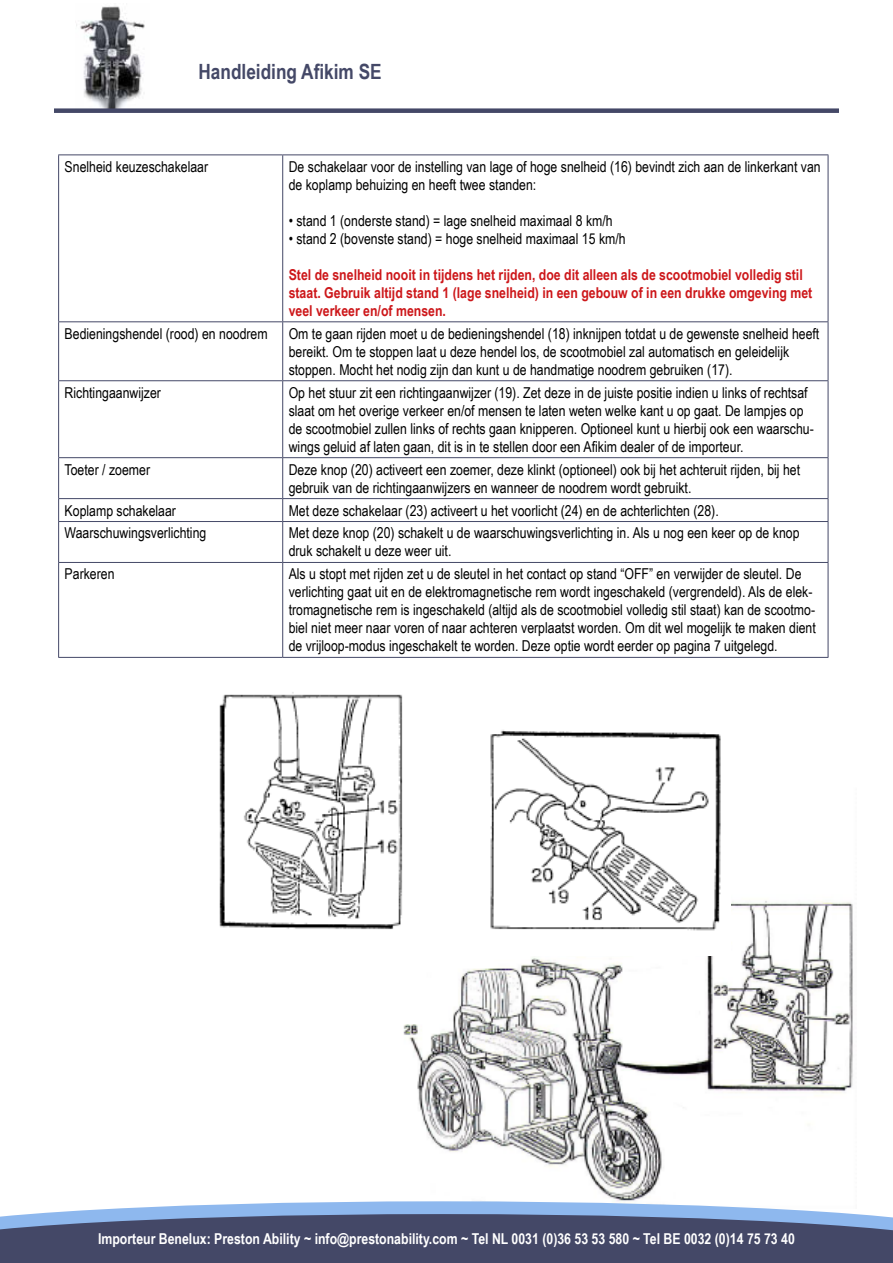
<style>
.page{position:relative;width:893px;height:1263px;background:#fff}
.page>*{position:absolute;margin:0;border:0;box-sizing:border-box;transform-origin:0 0}
.t1{font:700 21px "Arial Narrow";color:#444867}
.t2{font:15px/18px "Arial Narrow";color:#000}
.t3{font:700 15px/18px "Arial Narrow";color:#cd171a}
.t4{font:700 15px "Arial Narrow";color:#fff}
</style>
<div class="page">
<img style="left:76px;top:6px;width:69px;height:102px">
<img style="left:403px;top:901px;width:450px;height:300px">
<svg style="left:32px;top:1201px;width:821px;height:13px;fill:#8eb8ee"></svg>
<div style="left:54px;top:108px;width:785px;height:5px;background:#444867"></div>
<svg style="left:0;top:1214px;width:893px;height:49px;background:#4b5374"></svg>
<hr style="left:58px;top:154px;width:225px;height:1px;background:#444867">
<hr style="left:58px;top:155px;width:1px;height:166px;background:#444867">
<hr style="left:283px;top:154px;width:545px;height:1px;background:#444867">
<hr style="left:282px;top:155px;width:1px;height:166px;background:#444867">
<hr style="left:828px;top:155px;width:1px;height:166px;background:#444867">
<hr style="left:58px;top:321px;width:225px;height:1px;background:#444867">
<hr style="left:58px;top:322px;width:1px;height:58px;background:#444867">
<hr style="left:283px;top:321px;width:545px;height:1px;background:#444867">
<hr style="left:282px;top:322px;width:1px;height:58px;background:#444867">
<hr style="left:828px;top:322px;width:1px;height:58px;background:#444867">
<hr style="left:58px;top:380px;width:225px;height:1px;background:#444867">
<hr style="left:58px;top:381px;width:1px;height:76px;background:#444867">
<hr style="left:283px;top:380px;width:545px;height:1px;background:#444867">
<hr style="left:282px;top:381px;width:1px;height:76px;background:#444867">
<hr style="left:828px;top:381px;width:1px;height:76px;background:#444867">
<hr style="left:58px;top:457px;width:225px;height:1px;background:#444867">
<hr style="left:58px;top:458px;width:1px;height:40px;background:#444867">
<hr style="left:283px;top:457px;width:545px;height:1px;background:#444867">
<hr style="left:282px;top:458px;width:1px;height:40px;background:#444867">
<hr style="left:828px;top:458px;width:1px;height:40px;background:#444867">
<hr style="left:58px;top:498px;width:225px;height:1px;background:#444867">
<svg style="left:58px;top:499px;width:1px;height:22px"></svg>
<hr style="left:283px;top:498px;width:545px;height:1px;background:#444867">
<svg style="left:282px;top:499px;width:1px;height:22px"></svg>
<svg style="left:828px;top:499px;width:1px;height:22px"></svg>
<hr style="left:58px;top:521px;width:225px;height:1px;background:#444867">
<hr style="left:58px;top:522px;width:1px;height:40px;background:#444867">
<hr style="left:283px;top:521px;width:545px;height:1px;background:#444867">
<hr style="left:282px;top:522px;width:1px;height:40px;background:#444867">
<hr style="left:828px;top:522px;width:1px;height:40px;background:#444867">
<hr style="left:58px;top:562px;width:225px;height:1px;background:#444867">
<hr style="left:58px;top:563px;width:1px;height:94px;background:#444867">
<hr style="left:283px;top:562px;width:545px;height:1px;background:#444867">
<hr style="left:282px;top:563px;width:1px;height:94px;background:#444867">
<hr style="left:828px;top:563px;width:1px;height:94px;background:#444867">
<hr style="left:58px;top:657px;width:225px;height:1px;background:#444867">
<hr style="left:283px;top:657px;width:545px;height:1px;background:#444867">
<img style="left:219px;top:692px;width:511px;height:263px">
<h1 class="t1" style="left:199px;top:56px;width:185px">Handleiding Afikim SE</h1>
<p class="t2" style="left:65px;top:157px;width:145px">Snelheid keuzeschakelaar</p>
<p class="t2" style="left:289px;top:157px;width:533px">De schakelaar voor de instelling van lage of hoge snelheid (16) bevindt zich aan de linkerkant van de koplamp behuizing en heeft twee standen:</p>
<p class="t2" style="left:289px;top:211px;width:325px">• stand 1 (onderste stand) = lage snelheid maximaal 8 km/h</p>
<p class="t2" style="left:289px;top:229px;width:338px">• stand 2 (bovenste stand) = hoge snelheid maximaal 15 km/h</p>
<p class="t3" style="left:289px;top:265px;width:525px">Stel de snelheid nooit in tijdens het rijden, doe dit alleen als de scootmobiel volledig stil staat. Gebruik altijd stand 1 (lage snelheid) in een gebouw of in een drukke omgeving met veel verkeer en/of mensen.</p>
<p class="t2" style="left:65px;top:324px;width:205px">Bedieningshendel (rood) en noodrem</p>
<p class="t2" style="left:289px;top:324px;width:532px">Om te gaan rijden moet u de bedieningshendel (18) inknijpen totdat u de gewenste snelheid heeft bereikt. Om te stoppen laat u deze hendel los, de scootmobiel zal automatisch en geleidelijk stoppen. Mocht het nodig zijn dan kunt u de handmatige noodrem gebruiken (17).</p>
<p class="t2" style="left:65px;top:383px;width:98px">Richtingaanwijzer</p>
<p class="t2" style="left:289px;top:383px;width:527px">Op het stuur zit een richtingaanwijzer (19). Zet deze in de juiste positie indien u links of rechtsaf slaat om het overige verkeer en/of mensen te laten weten welke kant u op gaat. De lampjes op de scootmobiel zullen links of rechts gaan knipperen. Optioneel kunt u hierbij ook een waarschu&shy;wings geluid af laten gaan, dit is in te stellen door een Afikim dealer of de importeur.</p>
<p class="t2" style="left:65px;top:460px;width:87px">Toeter / zoemer</p>
<p class="t2" style="left:289px;top:460px;width:513px">Deze knop (20) activeert een zoemer, deze klinkt (optioneel) ook bij het achteruit rijden, bij het gebruik van de richtingaanwijzers en wanneer de noodrem wordt gebruikt.</p>
<p class="t2" style="left:65px;top:501px;width:113px">Koplamp schakelaar</p>
<p class="t2" style="left:289px;top:501px;width:432px">Met deze schakelaar (23) activeert u het voorlicht (24) en de achterlichten (28).</p>
<p class="t2" style="left:65px;top:524px;width:143px">Waarschuwingsverlichting</p>
<p class="t2" style="left:289px;top:524px;width:512px">Met deze knop (20) schakelt u de waarschuwingsverlichting in. Als u nog een keer op de knop druk schakelt u deze weer uit.</p>
<p class="t2" style="left:65px;top:564px;width:51px">Parkeren</p>
<p class="t2" style="left:289px;top:564px;width:529px">Als u stopt met rijden zet u de sleutel in het contact op stand “OFF” en verwijder de sleutel. De verlichting gaat uit en de elektromagnetische rem wordt ingeschakeld (vergrendeld). Als de elek&shy;tromagnetische rem is ingeschakeld (altijd als de scootmobiel volledig stil staat) kan de scootmo&shy;biel niet meer naar voren of naar achteren verplaatst worden. Om dit wel mogelijk te maken dient de vrijloop-modus ingeschakelt te worden. Deze optie wordt eerder op pagina 7 uitgelegd.</p>
<p class="t4" style="left:98px;top:1227px;width:698px">Importeur Benelux: Preston Ability ~ info@prestonability.com ~ Tel NL 0031 (0)36 53 53 580 ~ Tel BE 0032 (0)14 75 73 40</p>
</div>
